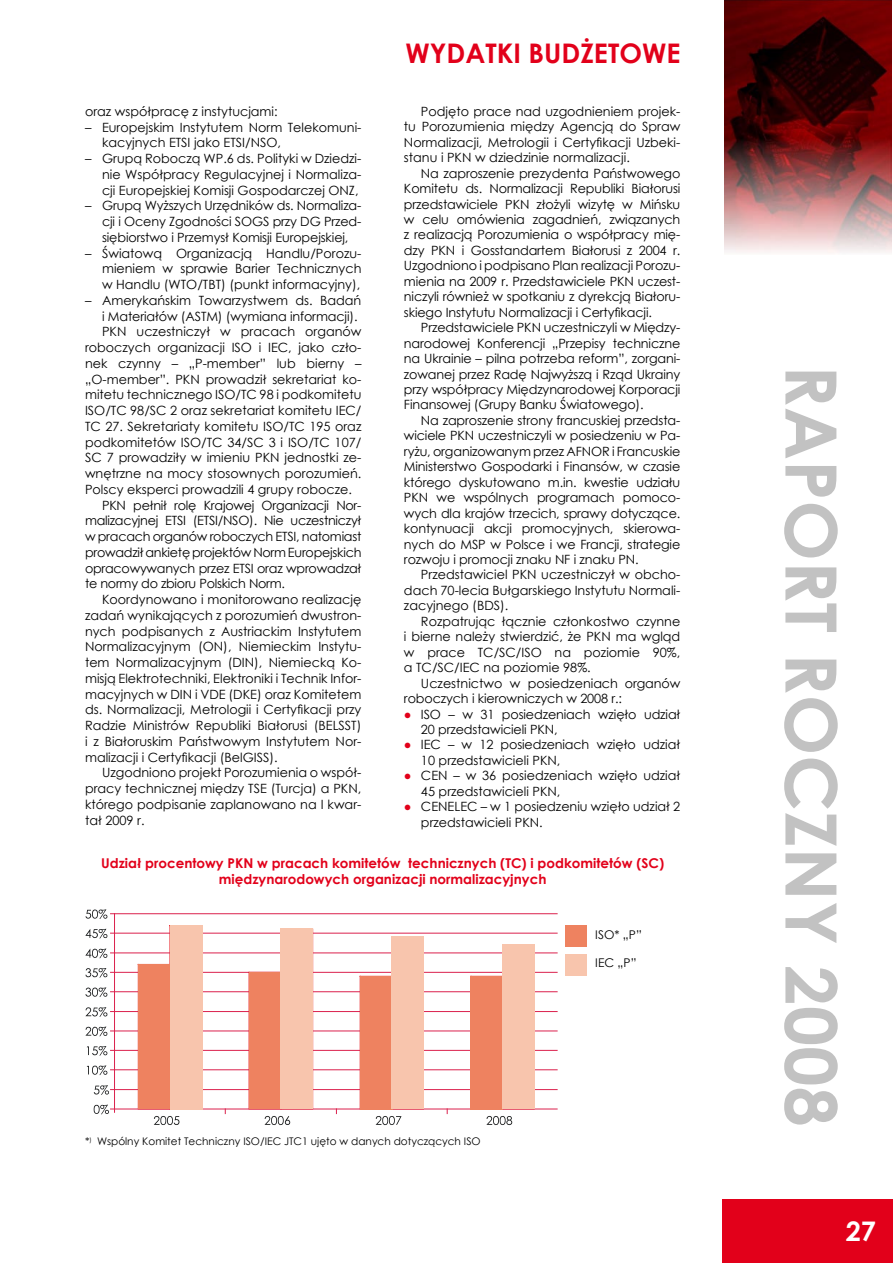
<style>
.page{position:relative;width:893px;height:1263px;background:#fff}
.page>*{position:absolute;margin:0;border:0;box-sizing:border-box;transform-origin:0 0}
.t1{font:700 70.95px "Century Gothic";color:#c2c2c2}
.t2{font:700 27px "Century Gothic";color:#e2001a}
.t3{font:700 27px "Century Gothic";color:#fff}
.t4{font:700 13.5px/16.2px "Century Gothic";color:#e2001a;text-align:center}
.t5{font:12.75px/15.5px "Century Gothic";color:#000;text-align:justify}
.t6{font:12.75px "Century Gothic";letter-spacing:-.02em;color:#000}
.t7{font:12px "Century Gothic";color:#000}
.t8{font:10.5px "Century Gothic";color:#000}
.s1{color:#e2001a}
</style>
<div class="page">
<img style="left:724px;top:0;width:168px;height:253px">
<svg style="left:94px;top:1105px;width:15px;height:9px"></svg>
<svg style="left:94px;top:1085px;width:15px;height:10px"></svg>
<svg style="left:87px;top:1065px;width:20px;height:10px"></svg>
<svg style="left:87px;top:1046px;width:20px;height:10px"></svg>
<svg style="left:85px;top:1026px;width:22px;height:10px"></svg>
<svg style="left:85px;top:1007px;width:22px;height:10px"></svg>
<svg style="left:85px;top:987px;width:22px;height:10px"></svg>
<svg style="left:85px;top:968px;width:22px;height:9px"></svg>
<svg style="left:85px;top:948px;width:22px;height:10px"></svg>
<svg style="left:85px;top:929px;width:22px;height:9px"></svg>
<svg style="left:86px;top:909px;width:21px;height:10px"></svg>
<svg style="left:154px;top:1116px;width:25px;height:9px"></svg>
<svg style="left:264px;top:1116px;width:26px;height:9px"></svg>
<svg style="left:376px;top:1116px;width:26px;height:9px"></svg>
<svg style="left:486px;top:1116px;width:26px;height:9px"></svg>
<hr style="left:111px;top:933px;width:446px;height:1px;background:#db214d">
<hr style="left:114px;top:914px;width:1px;height:198px;background:#db214d">
<hr style="left:111px;top:953px;width:446px;height:1px;background:#db214d">
<hr style="left:111px;top:972px;width:446px;height:1px;background:#db214d">
<hr style="left:111px;top:991px;width:446px;height:1px;background:#db214d">
<hr style="left:111px;top:1011px;width:446px;height:1px;background:#db214d">
<hr style="left:111px;top:1031px;width:446px;height:1px;background:#db214d">
<hr style="left:111px;top:1050px;width:446px;height:1px;background:#db214d">
<hr style="left:111px;top:1069px;width:446px;height:1px;background:#db214d">
<hr style="left:111px;top:1089px;width:446px;height:1px;background:#db214d">
<hr style="left:111px;top:913px;width:446px;height:1px;background:#db214d">
<hr style="left:111px;top:1109px;width:446px;height:1px;background:#db214d">
<div style="left:138px;top:964px;width:32px;height:145px;background:#ee8260"></div>
<div style="left:249px;top:972px;width:32px;height:137px;background:#ee8260"></div>
<div style="left:360px;top:976px;width:32px;height:133px;background:#ee8260"></div>
<div style="left:470px;top:976px;width:33px;height:133px;background:#ee8260"></div>
<div style="left:566px;top:926px;width:21px;height:21px;background:#ee8260"></div>
<div style="left:170px;top:925px;width:32px;height:184px;background:#f8c5ad"></div>
<div style="left:281px;top:929px;width:32px;height:180px;background:#f8c5ad"></div>
<div style="left:391px;top:937px;width:33px;height:172px;background:#f8c5ad"></div>
<div style="left:502px;top:944px;width:32px;height:165px;background:#f8c5ad"></div>
<div style="left:566px;top:955px;width:21px;height:21px;background:#f8c5ad"></div>
<div style="left:723px;top:1199px;width:170px;height:64px;background:#e2001a"></div>
<h2 class="t2" style="left:405px;top:32px;width:20px">WYDAT</h2>
<h2 class="t2" style="left:497px;top:32px;width:50px">KI BUDŻETOWE</h2>
<p class="t5" style="left:85px;top:103px;width:194px">oraz współpracę z instytucjami:</p>
<p class="t5" style="left:102px;top:119px;width:261px;text-indent:-17px">– Europejskim Instytutem Norm Telekomuni&shy;kacyjnych ETSI jako ETSI/NSO,</p>
<p class="t5" style="left:102px;top:150px;width:261px;text-indent:-17px">– Grupą Roboczą WP.6 ds. Polityki w Dziedzi&shy;nie Współpracy Regulacyjnej i Normaliza&shy;cji Europejskiej Komisji Gospodarczej ONZ,</p>
<p class="t5" style="left:102px;top:198px;width:261px;text-indent:-17px">– Grupą Wyższych Urzędników ds. Normaliza&shy;cji i Oceny Zgodności SOGS przy DG Przed&shy;siębiorstwo i Przemysł Komisji Europejskiej,</p>
<p class="t5" style="left:102px;top:245px;width:261px;text-indent:-17px">– Światową Organizacją Handlu/Porozu&shy;mieniem w sprawie Barier Technicznych w Handlu (WTO/TBT) (punkt informacyjny),</p>
<p class="t5" style="left:85px;top:292px;width:278px">– Amerykańskim Towarzystwem ds. Badań</p>
<p class="t5" style="left:102px;top:308px;width:257px">i Materiałów (ASTM) (wymiana informacji).</p>
<p class="t5" style="left:102px;top:324px;width:261px">PKN uczestniczył w pracach organów</p>
<p class="t5" style="left:85px;top:340px;width:278px">roboczych organizacji ISO i IEC, jako czło-</p>
<p class="t5" style="left:85px;top:355px;width:278px">nek czynny – „P-member” lub bierny –</p>
<p class="t5" style="left:85px;top:371px;width:278px">„O-member”. PKN prowadził sekretariat ko-</p>
<p class="t5" style="left:85px;top:387px;width:278px">mitetu technicznego ISO/TC 98 i podkomitetu</p>
<p class="t5" style="left:85px;top:403px;width:278px">ISO/TC 98/SC 2 oraz sekretariat komitetu IEC/</p>
<p class="t5" style="left:85px;top:418px;width:278px">TC 27. Sekretariaty komitetu ISO/TC 195 oraz</p>
<p class="t5" style="left:85px;top:434px;width:278px">podkomitetów ISO/TC 34/SC 3 i ISO/TC 107/</p>
<p class="t5" style="left:85px;top:450px;width:278px">SC 7 prowadziły w imieniu PKN jednostki ze-</p>
<p class="t5" style="left:85px;top:466px;width:278px">wnętrzne na mocy stosownych porozumień.</p>
<p class="t5" style="left:85px;top:481px;width:268px">Polscy eksperci prowadzili 4 grupy robocze.</p>
<p class="t6" style="left:102px;top:496px;width:261px">PKN pełnił rolę Krajowej Organizacji Nor-</p>
<p class="t6" style="left:85px;top:512px;width:278px">malizacyjnej ETSI (ETSI/NSO). Nie uczestniczył</p>
<p class="t6" style="left:85px;top:528px;width:278px">w pracach organów roboczych ETSI, natomiast</p>
<p class="t6" style="left:85px;top:543px;width:278px">prowadził ankietę projektów Norm Europejskich</p>
<p class="t6" style="left:85px;top:559px;width:278px">opracowywanych przez ETSI oraz wprowadzał</p>
<p class="t6" style="left:85px;top:575px;width:202px">te normy do zbioru Polskich Norm.</p>
<p class="t5" style="left:102px;top:592px;width:261px">Koordynowano i monitorowano realizację</p>
<p class="t5" style="left:85px;top:607px;width:278px">zadań wynikających z porozumień dwustron-</p>
<p class="t5" style="left:85px;top:623px;width:278px">nych podpisanych z Austriackim Instytutem</p>
<p class="t5" style="left:85px;top:639px;width:278px">Normalizacyjnym (ON), Niemieckim Instytu-</p>
<p class="t5" style="left:85px;top:655px;width:278px">tem Normalizacyjnym (DIN), Niemiecką Ko-</p>
<p class="t5" style="left:85px;top:670px;width:278px">misją Elektrotechniki, Elektroniki i Technik Infor-</p>
<p class="t5" style="left:85px;top:686px;width:278px">macyjnych w DIN i VDE (DKE) oraz Komitetem</p>
<p class="t5" style="left:85px;top:702px;width:278px">ds. Normalizacji, Metrologii i Certyfikacji przy</p>
<p class="t5" style="left:85px;top:718px;width:278px">Radzie Ministrów Republiki Białorusi (BELSST)</p>
<p class="t5" style="left:85px;top:733px;width:278px">i z Białoruskim Państwowym Instytutem Nor-</p>
<p class="t5" style="left:85px;top:749px;width:194px">malizacji i Certyfikacji (BelGISS).</p>
<p class="t5" style="left:102px;top:765px;width:261px">Uzgodniono projekt Porozumienia o współ-</p>
<p class="t5" style="left:85px;top:781px;width:278px">pracy technicznej między TSE (Turcja) a PKN,</p>
<p class="t5" style="left:85px;top:796px;width:278px">którego podpisanie zaplanowano na I kwar-</p>
<p class="t5" style="left:85px;top:812px;width:61px">tał 2009 r.</p>
<p class="t5" style="left:404px;top:103px;width:278px;text-indent:17px">Podjęto prace nad uzgodnieniem projek&shy;tu Porozumienia między Agencją do Spraw Normalizacji, Metrologii i Certyfikacji Uzbeki&shy;stanu i PKN w dziedzinie normalizacji.</p>
<p class="t5" style="left:404px;top:165px;width:278px;text-indent:17px">Na zaproszenie prezydenta Państwowego Komitetu ds. Normalizacji Republiki Białorusi przedstawiciele PKN złożyli wizytę w Mińsku w celu omówienia zagadnień, związanych z realizacją Porozumienia o współpracy mię&shy;dzy PKN i Gosstandartem Białorusi z 2004 r.<br>Uzgodniono i podpisano Plan realizacji Porozu&shy;mienia na 2009 r. Przedstawiciele PKN uczest&shy;niczyli również w spotkaniu z dyrekcją Białoru&shy;skiego Instytutu Normalizacji i Certyfikacji.</p>
<p class="t5" style="left:404px;top:320px;width:278px;text-indent:17px">Przedstawiciele PKN uczestniczyli w Między&shy;narodowej Konferencji „Przepisy techniczne na Ukrainie – pilna potrzeba reform”, zorgani&shy;zowanej przez Radę Najwyższą i Rząd Ukrainy przy współpracy Międzynarodowej Korporacji Finansowej (Grupy Banku Światowego).</p>
<p class="t5" style="left:404px;top:412px;width:278px;text-indent:17px">Na zaproszenie strony francuskiej przedsta&shy;wiciele PKN uczestniczyli w posiedzeniu w Pa&shy;ryżu, organizowanym przez AFNOR i Francuskie Ministerstwo Gospodarki i Finansów, w czasie którego dyskutowano m.in. kwestie udziału PKN we wspólnych programach pomoco&shy;wych dla krajów trzecich, sprawy dotyczące. kontynuacji akcji promocyjnych, skierowa&shy;nych do MSP w Polsce i we Francji, strategie rozwoju i promocji znaku NF i znaku PN.</p>
<p class="t5" style="left:404px;top:567px;width:278px;text-indent:17px">Przedstawiciel PKN uczestniczył w obcho&shy;dach 70-lecia Bułgarskiego Instytutu Normali&shy;zacyjnego (BDS).</p>
<p class="t5" style="left:404px;top:613px;width:278px;text-indent:17px">Rozpatrując łącznie członkostwo czynne i bierne należy stwierdzić, że PKN ma wgląd w prace TC/SC/ISO na poziomie 90%, a TC/SC/IEC na poziomie 98%.</p>
<p class="t5" style="left:404px;top:675px;width:278px;text-indent:17px">Uczestnictwo w posiedzeniach organów roboczych i kierowniczych w 2008 r.:</p>
<p class="t5" style="left:421px;top:706px;width:261px;text-indent:-17px"><span class="s1">●</span> ISO – w 31 posiedzeniach wzięło udział<br>20 przedstawicieli PKN,</p>
<p class="t5" style="left:421px;top:737px;width:261px;text-indent:-17px"><span class="s1">●</span> IEC – w 12 posiedzeniach wzięło udział<br>10 przedstawicieli PKN,</p>
<p class="t5" style="left:421px;top:768px;width:261px;text-indent:-17px"><span class="s1">●</span> CEN – w 36 posiedzeniach wzięło udział<br>45 przedstawicieli PKN,</p>
<p class="t5" style="left:421px;top:798px;width:261px;text-indent:-17px"><span class="s1">●</span> CENELEC – w 1 posiedzeniu wzięło udział 2 przedstawicieli PKN.</p>
<p class="t4" style="left:101px;top:854px;width:564px">Udział procentowy PKN w pracach komitetów technicznych (TC) i podkomitetów (SC) międzynarodowych organizacji normalizacyjnych</p>
<p class="t8" style="left:85px;top:1134px;width:397px">*<sup>)</sup> Wspólny Komitet Techniczny ISO/IEC JTC1 ujęto w danych dotyczących ISO</p>
<p class="t7" style="left:595px;top:926px;width:48px">ISO* „P”</p>
<p class="t7" style="left:595px;top:954px;width:43px">IEC „P”</p>
<h1 class="t1" style="left:856px;top:365px;width:763px;rotate:90deg">RAPORT ROCZNY 2008</h1>
<h2 class="t3" style="left:846px;top:1210px;width:32px">27</h2>
</div>
